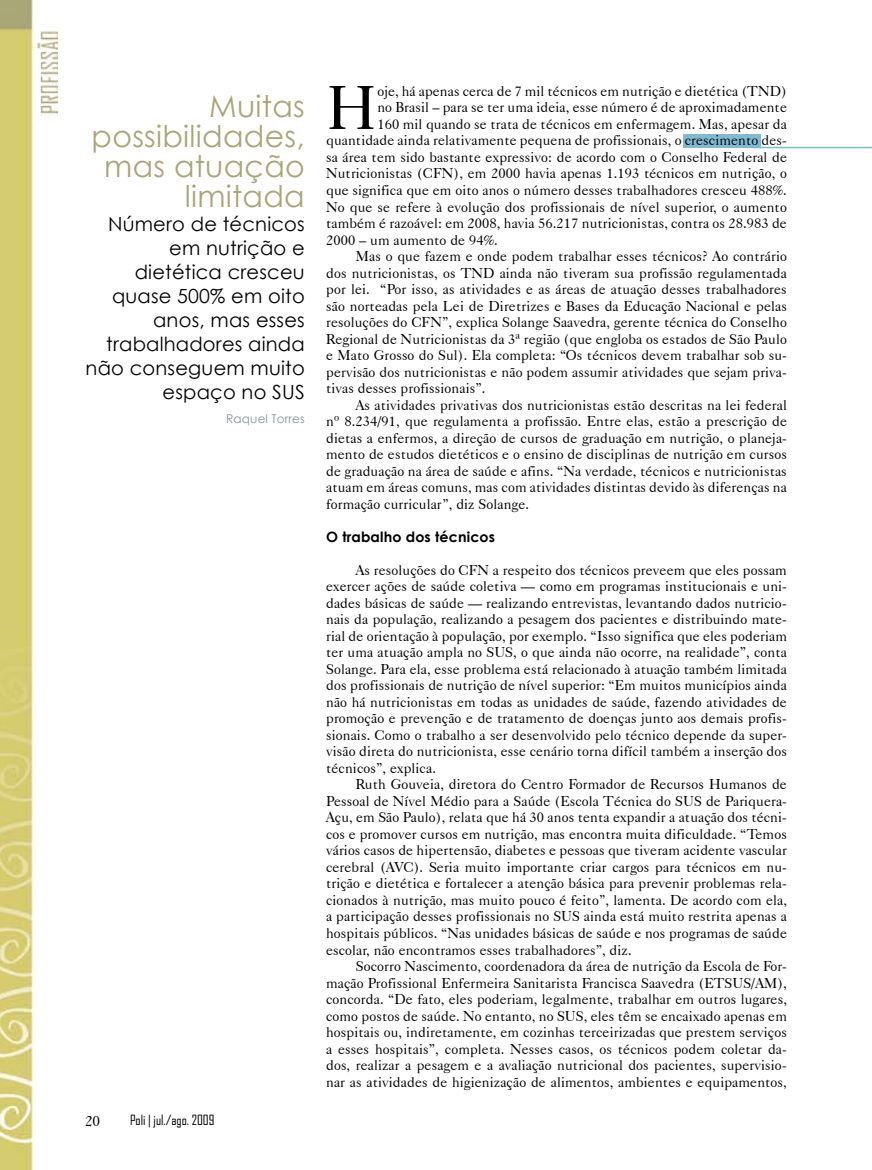
<style>
.page{position:relative;width:872px;height:1170px;background:#fff}
.page>*{position:absolute;margin:0;border:0;box-sizing:border-box;transform-origin:0 0}
.t1{font:61.8px "Caslon 540 BT";color:#000}
.t2{font:30px/30px "Century Gothic";letter-spacing:.01em;color:#aaa576;text-align:right}
.t3{font:19.5px/24px "Century Gothic";letter-spacing:.01em;color:#000;text-align:right}
.t4{font:15px "Caslon 540 BT";color:#000}
.t5{font:14.25px/16.5px "Caslon 540 BT";letter-spacing:.01em;color:#000;text-align:justify}
.t6{font:700 14.25px "Century Gothic";letter-spacing:.01em;color:#000}
.t7{font:13.5px "Agency FB";color:#000}
.t8{font:12px "Century Gothic";letter-spacing:.01em;color:#889297}
</style>
<div class="page">
<div style="left:683px;top:134px;width:78px;height:14px;background:#80bad2"></div>
<img style="left:0;top:0;width:58px;height:1169px">
<hr style="left:752px;top:147px;width:120px;height:1px;background:#80bad2">
<h2 class="t2" style="left:92px;top:90px;width:215px">Muitas possibilidades, mas atuação limitada</h2>
<h3 class="t3" style="left:86px;top:211px;width:221px">Número de técnicos em nutrição e dietética cresceu quase 500% em oito anos, mas esses trabalhadores ainda não conseguem muito espaço no SUS</h3>
<p class="t8" style="left:226px;top:410px;width:80px">Raquel Torres</p>
<p class="t4" style="left:85px;top:1111px;width:17px">20</p>
<p class="t7" style="left:130px;top:1111px;width:86px">Poli | jul./ago. 2009</p>
<h1 class="t1" style="left:326px;top:69px;width:52px">H</h1>
<p class="t5" style="left:377px;top:82px;width:411px">oje, há apenas cerca de 7 mil técnicos em nutrição e dietética (TND)</p>
<p class="t5" style="left:377px;top:99px;width:411px">no Brasil – para se ter uma ideia, esse número é de aproximadamente</p>
<p class="t5" style="left:377px;top:115px;width:411px">160 mil quando se trata de técnicos em enfermagem. Mas, apesar da</p>
<p class="t5" style="left:326px;top:132px;width:462px">quantidade ainda relativamente pequena de profissionais, o crescimento des-</p>
<p class="t5" style="left:326px;top:148px;width:462px">sa área tem sido bastante expressivo: de acordo com o Conselho Federal de</p>
<p class="t5" style="left:326px;top:165px;width:462px">Nutricionistas (CFN), em 2000 havia apenas 1.193 técnicos em nutrição, o</p>
<p class="t5" style="left:326px;top:181px;width:462px">que significa que em oito anos o número desses trabalhadores cresceu 488%.</p>
<p class="t5" style="left:326px;top:198px;width:462px">No que se refere à evolução dos profissionais de nível superior, o aumento</p>
<p class="t5" style="left:326px;top:214px;width:462px">também é razoável: em 2008, havia 56.217 nutricionistas, contra os 28.983 de</p>
<p class="t5" style="left:326px;top:231px;width:173px">2000 – um aumento de 94%.</p>
<p class="t5" style="left:356px;top:247px;width:432px">Mas o que fazem e onde podem trabalhar esses técnicos? Ao contrário</p>
<p class="t5" style="left:326px;top:264px;width:462px">dos nutricionistas, os TND ainda não tiveram sua profissão regulamentada</p>
<p class="t5" style="left:326px;top:280px;width:462px">por lei. “Por isso, as atividades e as áreas de atuação desses trabalhadores</p>
<p class="t5" style="left:326px;top:297px;width:462px">são norteadas pela Lei de Diretrizes e Bases da Educação Nacional e pelas</p>
<p class="t5" style="left:326px;top:313px;width:462px">resoluções do CFN”, explica Solange Saavedra, gerente técnica do Conselho</p>
<p class="t5" style="left:326px;top:330px;width:462px">Regional de Nutricionistas da 3ª região (que engloba os estados de São Paulo</p>
<p class="t5" style="left:326px;top:346px;width:462px">e Mato Grosso do Sul). Ela completa: “Os técnicos devem trabalhar sob su-</p>
<p class="t5" style="left:326px;top:363px;width:462px">pervisão dos nutricionistas e não podem assumir atividades que sejam priva-</p>
<p class="t5" style="left:326px;top:379px;width:161px">tivas desses profissionais”.</p>
<p class="t5" style="left:356px;top:396px;width:432px">As atividades privativas dos nutricionistas estão descritas na lei federal</p>
<p class="t5" style="left:326px;top:412px;width:462px">nº 8.234/91, que regulamenta a profissão. Entre elas, estão a prescrição de</p>
<p class="t5" style="left:326px;top:429px;width:462px">dietas a enfermos, a direção de cursos de graduação em nutrição, o planeja-</p>
<p class="t5" style="left:326px;top:445px;width:462px">mento de estudos dietéticos e o ensino de disciplinas de nutrição em cursos</p>
<p class="t5" style="left:326px;top:462px;width:462px">de graduação na área de saúde e afins. “Na verdade, técnicos e nutricionistas</p>
<p class="t5" style="left:326px;top:478px;width:462px">atuam em áreas comuns, mas com atividades distintas devido às diferenças na</p>
<p class="t5" style="left:326px;top:495px;width:204px">formação curricular”, diz Solange.</p>
<p class="t6" style="left:326px;top:525px;width:171px">O trabalho dos técnicos</p>
<p class="t5" style="left:326px;top:561px;width:462px;text-indent:30px">As resoluções do CFN a respeito dos técnicos preveem que eles possam exercer ações de saúde coletiva — como em programas institucionais e uni&shy;dades básicas de saúde — realizando entrevistas, levantando dados nutricio&shy;nais da população, realizando a pesagem dos pacientes e distribuindo mate&shy;rial de orientação à população, por exemplo. “Isso significa que eles poderiam ter uma atuação ampla no SUS, o que ainda não ocorre, na realidade”, conta Solange. Para ela, esse problema está relacionado à atuação também limitada dos profissionais de nutrição de nível superior: “Em muitos municípios ainda não há nutricionistas em todas as unidades de saúde, fazendo atividades de promoção e prevenção e de tratamento de doenças junto aos demais profis&shy;sionais. Como o trabalho a ser desenvolvido pelo técnico depende da super&shy;visão direta do nutricionista, esse cenário torna difícil também a inserção dos técnicos”, explica.</p>
<p class="t5" style="left:326px;top:776px;width:462px;text-indent:30px">Ruth Gouveia, diretora do Centro Formador de Recursos Humanos de Pessoal de Nível Médio para a Saúde (Escola Técnica do SUS de Pariquera-Açu, em São Paulo), relata que há 30 anos tenta expandir a atuação dos técni&shy;cos e promover cursos em nutrição, mas encontra muita dificuldade. “Temos vários casos de hipertensão, diabetes e pessoas que tiveram acidente vascular cerebral (AVC). Seria muito importante criar cargos para técnicos em nu&shy;trição e dietética e fortalecer a atenção básica para prevenir problemas rela&shy;cionados à nutrição, mas muito pouco é feito”, lamenta. De acordo com ela, a participação desses profissionais no SUS ainda está muito restrita apenas a hospitais públicos. “Nas unidades básicas de saúde e nos programas de saúde escolar, não encontramos esses trabalhadores”, diz.</p>
<p class="t5" style="left:326px;top:957px;width:462px;text-indent:30px">Socorro Nascimento, coordenadora da área de nutrição da Escola de For&shy;mação Profissional Enfermeira Sanitarista Francisca Saavedra (ETSUS/AM), concorda. “De fato, eles poderiam, legalmente, trabalhar em outros lugares, como postos de saúde. No entanto, no SUS, eles têm se encaixado apenas em hospitais ou, indiretamente, em cozinhas terceirizadas que prestem serviços a esses hospitais”, completa. Nesses casos, os técnicos podem coletar da&shy;dos, realizar a pesagem e a avaliação nutricional dos pacientes, supervisio&shy;nar as atividades de higienização de alimentos, ambientes e equipamentos,</p>
</div>
